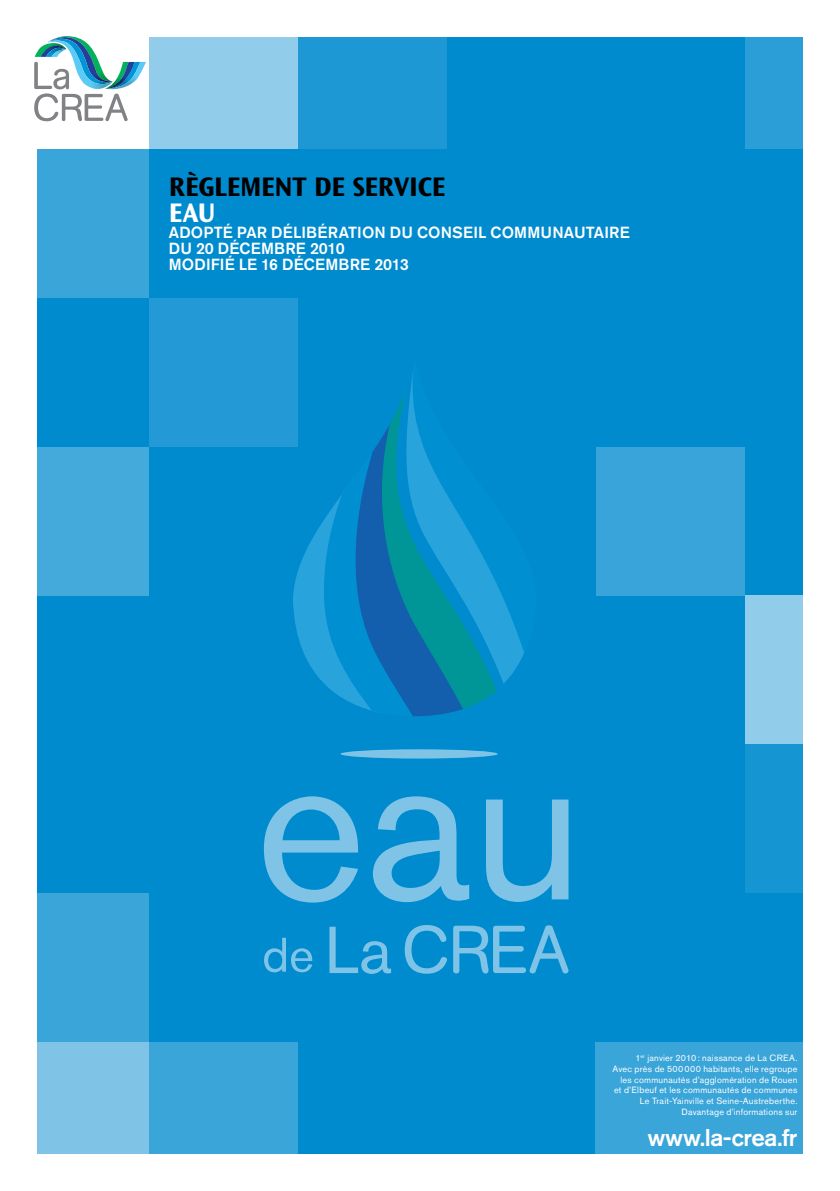
<style>
.page{position:relative;width:840px;height:1191px;background:#fff}
.page>*{position:absolute;margin:0;border:0;box-sizing:border-box;transform-origin:0 0}
.t1{font:700 28px "Ocean Sans Std";letter-spacing:-.01em;color:#000}
.t2{font:700 28px "Ocean Sans Std";color:#fff}
.t3{font:500 24px "Akzidenz Grotesk Std";color:#fff}
.t4{font:500 16px/16px "Akzidenz Grotesk Std";letter-spacing:.01em;color:#fff}
.t5{font:9px/10.8px "Akzidenz Grotesk Std";letter-spacing:.025em;color:#fff;text-align:right}
</style>
<div class="page">
<div style="left:37px;top:37px;width:765px;height:1116px;background:#008bcf"></div>
<div style="left:340px;top:749px;width:157px;height:9px;background:#7fc4e6;border-radius:50%"></div>
<svg style="left:264px;top:796px;width:94px;height:106px"></svg>
<svg style="left:373px;top:796px;width:96px;height:106px"></svg>
<svg style="left:486px;top:799px;width:82px;height:103px"></svg>
<svg style="left:404px;top:925px;width:43px;height:48px"></svg>
<svg style="left:453px;top:925px;width:115px;height:48px"></svg>
<svg style="left:329px;top:926px;width:62px;height:48px"></svg>
<svg style="left:293px;top:372px;width:231px;height:344px"></svg>
<svg style="left:264px;top:937px;width:48px;height:35px"></svg>
<div style="left:149px;top:37px;width:149px;height:112px;background:#91ccea"></div>
<div style="left:595px;top:446px;width:149px;height:149px;background:#38a4d9"></div>
<div style="left:37px;top:1042px;width:112px;height:112px;background:#7fc4e6"></div>
<div style="left:37px;top:893px;width:112px;height:149px;background:#3aa5d9"></div>
<div style="left:149px;top:1042px;width:149px;height:112px;background:#3aa5d9"></div>
<div style="left:595px;top:1042px;width:208px;height:112px;background:#3aa5d9"></div>
<div style="left:149px;top:298px;width:149px;height:148px;background:#239ad5"></div>
<div style="left:37px;top:447px;width:112px;height:148px;background:#44a9db"></div>
<div style="left:745px;top:37px;width:58px;height:112px;background:#2b9ed7"></div>
<div style="left:745px;top:744px;width:58px;height:149px;background:#1695d3"></div>
<div style="left:744px;top:595px;width:59px;height:149px;background:#91ccea"></div>
<div style="left:298px;top:37px;width:148px;height:112px;background:#1e98d4"></div>
<div style="left:37px;top:149px;width:112px;height:149px;background:#3aa5d9"></div>
<div style="left:16px;top:5px;width:133px;height:144px;background:#fff"></div>
<svg style="left:34px;top:36px;width:112px;height:85px"></svg>
<h1 class="t1" style="left:169px;top:171px;width:278px">RÈGLEMENT DE SERVICE</h1>
<h1 class="t2" style="left:169px;top:197px;width:48px">EAU</h1>
<h3 class="t4" style="left:169px;top:224px;width:462px">ADOPTÉ PAR DÉLIBÉRATION DU CONSEIL COMMUNAUTAIRE<br>DU 20 DÉCEMBRE 2010<br>MODIFIÉ LE 16 DÉCEMBRE 2013</h3>
<p class="t5" style="left:612px;top:1052px;width:186px">1<sup>er</sup> janvier 2010: naissance de La CREA.<br>Avec près de 500000 habitants, elle regroupe les communautés d’agglomération de Rouen et d’Elbeuf et les communautés de communes Le Trait-Yainville et Seine-Austreberthe.<br>Davantage d’informations sur</p>
<h2 class="t3" style="left:647px;top:1122px;width:151px">WWW.LA-CREA.FR</h2>
</div>
